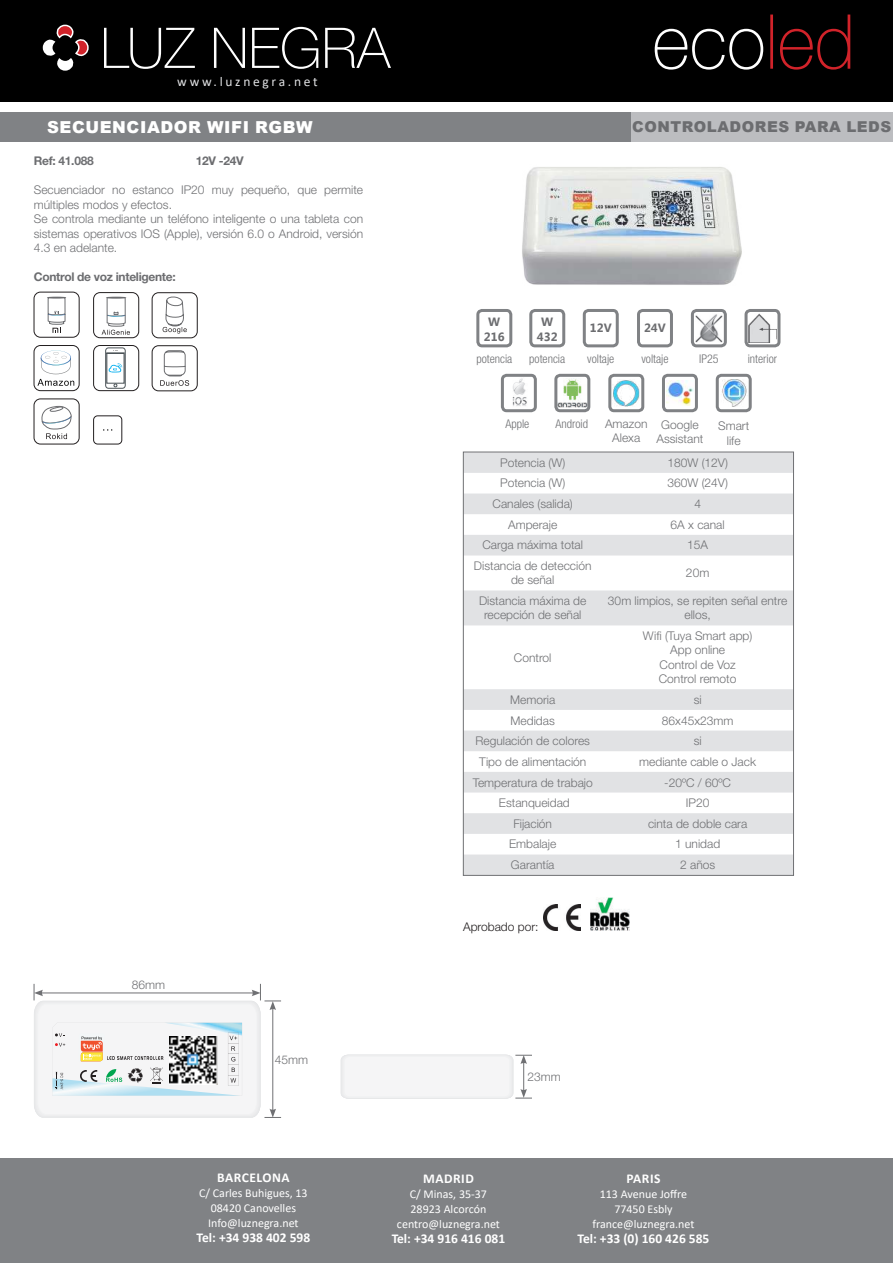
<style>
.page{position:relative;width:893px;height:1263px;background:#fff}
.page>*{position:absolute;margin:0;border:0;box-sizing:border-box;transform-origin:0 0}
.t1{font:900 16.5px "Arial";letter-spacing:.035em;color:#fff}
.t2{font:900 15px "Arial";letter-spacing:.035em;color:#6c6d70}
.t3{font:700 13.5px "Calibri";color:#fff}
.t4{font:13.5px "Calibri";letter-spacing:.2em;color:#e1e2e4}
.t5{font:700 13.5px "Calibri";letter-spacing:.04em;color:#fff}
.t6{font:300 12px/14.4px "Helvetica Neue LT Std";color:#6f7073;text-align:center}
.t7{font:12px/15px "Calibri";color:#fff;text-align:center}
.t8{font:300 condensed 12px "Helvetica Neue LT Std";color:#6f7073}
.t9{font:700 12px "Helvetica Neue LT Std";letter-spacing:-.025em;color:#6c6d70}
.t10{font:700 12px "Khmer UI";color:#6c6d70}
.t11{font:300 12px "Helvetica Neue LT Std";color:#231f20}
.t12{font:700 12px "Helvetica Neue LT Std";letter-spacing:-.025em;color:#6f7073}
.s1{color:#6c6d70}
</style>
<div class="page">
<div style="left:0;top:0;width:893px;height:102px;background:#000"></div>
<svg style="left:43px;top:24px;width:46px;height:47px"></svg>
<svg style="left:104px;top:27px;width:287px;height:42px"></svg>
<svg style="left:770px;top:15px;width:80px;height:55px"></svg>
<svg style="left:655px;top:29px;width:108px;height:41px"></svg>
<div style="left:529px;top:309px;width:36px;height:38px;border:3px solid #808285;border-radius:4px"></div>
<div style="left:476px;top:309px;width:36px;height:38px;border:3px solid #808285;border-radius:4px"></div>
<div style="left:583px;top:309px;width:36px;height:38px;border:3px solid #808285;border-radius:4px"></div>
<div style="left:637px;top:309px;width:36px;height:38px;border:3px solid #808285;border-radius:4px"></div>
<div style="left:691px;top:309px;width:36px;height:38px;border:3px solid #808285;border-radius:4px"></div>
<img style="left:694px;top:320px;width:1px;height:17px">
<img style="left:695px;top:314px;width:28px;height:29px">
<div style="left:744px;top:309px;width:36px;height:38px;border:3px solid #808285;border-radius:4px"></div>
<img style="left:748px;top:324px;width:1px;height:13px">
<img style="left:749px;top:313px;width:27px;height:30px">
<img style="left:544px;top:904px;width:37px;height:27px">
<img style="left:590px;top:898px;width:40px;height:33px">
<img style="left:522px;top:167px;width:220px;height:118px">
<svg style="left:34px;top:984px;width:247px;height:134px"></svg>
<svg style="left:341px;top:1055px;width:191px;height:44px"></svg>
<svg style="left:152px;top:292px;width:46px;height:99px"></svg>
<div style="left:93px;top:292px;width:46px;height:46px;border:1px solid #231f20;border-radius:6px"></div>
<svg style="left:102px;top:297px;width:28px;height:38px"></svg>
<div style="left:34px;top:292px;width:45px;height:45px;border:1px solid #231f20;border-radius:6px"></div>
<svg style="left:48px;top:297px;width:17px;height:36px"></svg>
<div style="left:93px;top:345px;width:46px;height:46px;border:1px solid #231f20;border-radius:6px"></div>
<svg style="left:34px;top:345px;width:91px;height:99px"></svg>
<svg style="left:558px;top:407px;width:28px;height:1px"></svg>
<img style="left:558px;top:378px;width:28px;height:29px">
<div style="left:554px;top:374px;width:36px;height:38px;border:3px solid #808285;border-radius:4px"></div>
<img style="left:512px;top:378px;width:15px;height:28px">
<div style="left:501px;top:374px;width:36px;height:38px;border:3px solid #808285;border-radius:4px"></div>
<div style="left:608px;top:374px;width:36px;height:38px;border:3px solid #808285;border-radius:4px"></div>
<img style="left:613px;top:380px;width:27px;height:26px">
<div style="left:662px;top:374px;width:36px;height:38px;border:3px solid #808285;border-radius:4px"></div>
<img style="left:666px;top:380px;width:27px;height:26px">
<div style="left:716px;top:374px;width:36px;height:38px;border:3px solid #808285;border-radius:4px"></div>
<img style="left:722px;top:380px;width:25px;height:26px">
<svg style="left:465px;top:454px;width:327px;height:419px"></svg>
<div style="left:463px;top:452px;width:331px;height:423px;border:1px solid #6f7073"></div>
<div style="left:631px;top:112px;width:262px;height:30px;background:#bcbdc0"></div>
<div style="left:0;top:112px;width:631px;height:30px;background:#808285"></div>
<div style="left:0;top:1159px;width:893px;height:104px;background:#808285"></div>
<p class="t4" style="left:177px;top:73px;width:142px">www.luznegra.net</p>
<h1 class="t1" style="left:47px;top:115px;width:267px">SECUENCIADOR WIFI RGBW</h1>
<p class="t2" style="left:632px;top:116px;width:260px">CONTROLADORES PARA LEDS</p>
<p class="t12" style="left:34px;top:153px;width:61px"><span class="s1">Ref:</span> 41.088</p>
<p class="t9" style="left:196px;top:153px;width:49px">12V -24V</p>
<p class="t6" style="left:34px;top:183px;width:331px;text-align:left">Secuenciador no estanco IP20 muy pequeño, que permite múltiples modos y efectos.<br>Se controla mediante un teléfono inteligente o una tableta con sistemas operativos IOS (Apple), versión 6.0 o Android, versión 4.3 en adelante.</p>
<p class="t9" style="left:34px;top:270px;width:143px">Control de voz inteligente:</p>
<p class="t6" style="left:132px;top:977px;width:35px">86mm</p>
<p class="t6" style="left:275px;top:1052px;width:35px">45mm</p>
<p class="t10" style="left:488px;top:315px;width:14px">W</p>
<p class="t10" style="left:484px;top:330px;width:22px">216</p>
<p class="t10" style="left:541px;top:315px;width:14px">W</p>
<p class="t10" style="left:537px;top:330px;width:22px">432</p>
<p class="t10" style="left:590px;top:321px;width:23px">12V</p>
<p class="t10" style="left:644px;top:321px;width:23px">24V</p>
<p class="t8" style="left:476px;top:352px;width:37px">potencia</p>
<p class="t8" style="left:529px;top:352px;width:37px">potencia</p>
<p class="t8" style="left:587px;top:352px;width:29px">voltaje</p>
<p class="t8" style="left:641px;top:352px;width:29px">voltaje</p>
<p class="t8" style="left:699px;top:352px;width:21px">IP25</p>
<p class="t8" style="left:748px;top:352px;width:31px">interior</p>
<p class="t8" style="left:505px;top:417px;width:25px">Apple</p>
<p class="t8" style="left:555px;top:417px;width:34px">Android</p>
<p class="t6" style="left:605px;top:416px;width:44px">Amazon<br>Alexa</p>
<p class="t6" style="left:656px;top:417px;width:48px">Google<br>Assistant</p>
<p class="t6" style="left:718px;top:419px;width:33px">Smart life</p>
<p class="t6" style="left:500px;top:455px;width:67px">Potencia (W)</p>
<p class="t6" style="left:667px;top:455px;width:62px">180W (12V)</p>
<p class="t6" style="left:500px;top:476px;width:67px">Potencia (W)</p>
<p class="t6" style="left:667px;top:476px;width:62px">360W (24V)</p>
<p class="t6" style="left:493px;top:496px;width:82px">Canales (salida)</p>
<p class="t6" style="left:694px;top:496px;width:8px">4</p>
<p class="t6" style="left:508px;top:517px;width:51px">Amperaje</p>
<p class="t6" style="left:671px;top:517px;width:56px">6A x canal</p>
<p class="t6" style="left:482px;top:538px;width:102px">Carga máxima total</p>
<p class="t6" style="left:687px;top:538px;width:22px">15A</p>
<p class="t6" style="left:474px;top:558px;width:119px">Distancia de detección de señal</p>
<p class="t6" style="left:686px;top:565px;width:25px">20m</p>
<p class="t6" style="left:479px;top:593px;width:109px">Distancia máxima de recepción de señal</p>
<p class="t6" style="left:608px;top:593px;width:181px">30m limpios, se repiten señal entre ellos,</p>
<p class="t6" style="left:514px;top:650px;width:39px">Control</p>
<p class="t6" style="left:643px;top:628px;width:111px">Wifi (Tuya Smart app)<br>App online<br>Control de Voz<br>Control remoto</p>
<p class="t6" style="left:510px;top:692px;width:47px">Memoria</p>
<p class="t6" style="left:694px;top:692px;width:9px">si</p>
<p class="t6" style="left:511px;top:713px;width:46px">Medidas</p>
<p class="t6" style="left:662px;top:713px;width:73px">86x45x23mm</p>
<p class="t6" style="left:475px;top:733px;width:116px">Regulación de colores</p>
<p class="t6" style="left:694px;top:733px;width:9px">si</p>
<p class="t6" style="left:479px;top:754px;width:109px">Tipo de alimentación</p>
<p class="t6" style="left:639px;top:754px;width:118px">mediante cable o Jack</p>
<p class="t6" style="left:473px;top:775px;width:122px">Temperatura de trabajo</p>
<p class="t6" style="left:664px;top:775px;width:68px">-20ºC / 60ºC</p>
<p class="t6" style="left:499px;top:795px;width:72px">Estanqueidad</p>
<p class="t6" style="left:686px;top:795px;width:25px">IP20</p>
<p class="t6" style="left:513px;top:816px;width:40px">Fijación</p>
<p class="t6" style="left:648px;top:816px;width:101px">cinta de doble cara</p>
<p class="t6" style="left:509px;top:837px;width:49px">Embalaje</p>
<p class="t6" style="left:675px;top:837px;width:47px">1 unidad</p>
<p class="t6" style="left:511px;top:857px;width:45px">Garantía</p>
<p class="t6" style="left:680px;top:857px;width:37px">2 años</p>
<p class="t11" style="left:463px;top:919px;width:77px">Aprobado por:</p>
<p class="t6" style="left:528px;top:1069px;width:35px">23mm</p>
<p class="t5" style="left:217px;top:1168px;width:74px">BARCELONA</p>
<p class="t7" style="left:199px;top:1185px;width:110px">C/ Carles Buhigues, 13<br>08420 Canovelles<br>Info@luznegra.net</p>
<p class="t3" style="left:197px;top:1228px;width:115px">Tel: +34 938 402 598</p>
<p class="t3" style="left:423px;top:1169px;width:52px">MADRID</p>
<p class="t7" style="left:397px;top:1186px;width:104px">C/ Minas, 35-37<br>28923 Alcorcón centro@luznegra.net</p>
<p class="t3" style="left:392px;top:1229px;width:115px">Tel: +34 916 416 081</p>
<p class="t3" style="left:626px;top:1169px;width:36px">PARIS</p>
<p class="t7" style="left:592px;top:1186px;width:104px">113 Avenue Joffre<br>77450 Esbly france@luznegra.net</p>
<p class="t3" style="left:577px;top:1229px;width:133px">Tel: +33 (0) 160 426 585</p>
</div>
